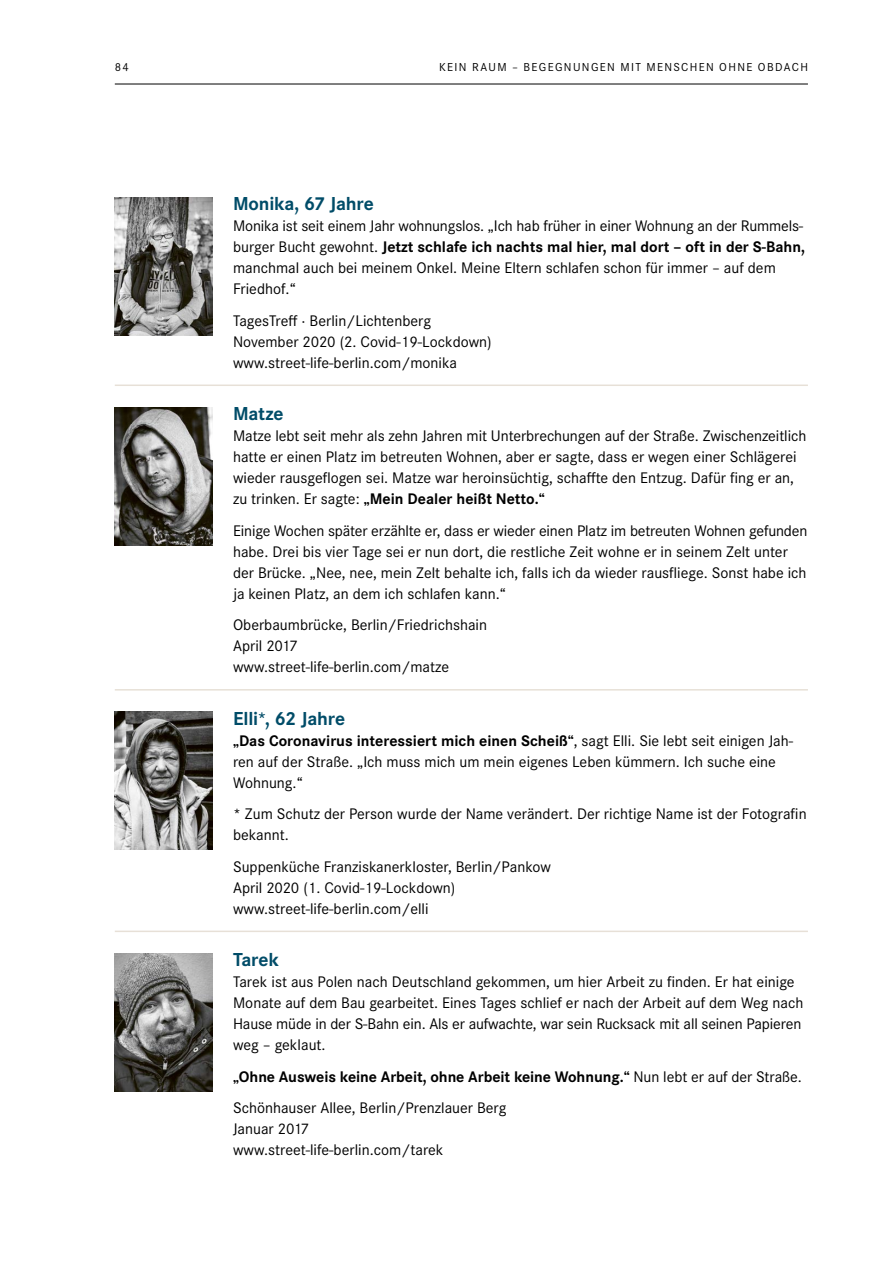
<style>
.page{position:relative;width:893px;height:1263px;background:#fff}
.page>*{position:absolute;margin:0;border:0;box-sizing:border-box;transform-origin:0 0}
.t1{font:700 19.5px "Corporate S";letter-spacing:-.01em;color:#004c68}
.t2{font:15.9px/21px "Corporate S";color:#000}
.t3{font:700 15.9px "Corporate S";letter-spacing:-.005em;color:#000}
.t4{font:12px "Corporate S";letter-spacing:.115em;color:#000}
.s1{font-weight:700}
.s2{font-weight:400}
</style>
<div class="page">
<hr style="left:115px;top:84px;width:693px;height:1px;background:#000">
<hr style="left:115px;top:384px;width:693px;height:2px;background:#e7e0d7">
<hr style="left:115px;top:689px;width:693px;height:1px;background:#e7e0d7">
<hr style="left:115px;top:930px;width:693px;height:2px;background:#e7e0d7">
<img style="left:115px;top:197px;width:97px;height:138px">
<img style="left:115px;top:407px;width:98px;height:138px">
<img style="left:115px;top:712px;width:97px;height:138px">
<img style="left:115px;top:953px;width:98px;height:138px">
<p class="t4" style="left:115px;top:59px;width:16px">84</p>
<p class="t4" style="left:439px;top:59px;width:15px">Kein</p>
<p class="t4" style="left:472px;top:59px;width:18px">Raum</p>
<p class="t4" style="left:512px;top:59px;width:29px">– Begegnungen</p>
<p class="t4" style="left:620px;top:59px;width:8px">mit</p>
<p class="t4" style="left:646px;top:59px;width:20px">Menschen</p>
<p class="t4" style="left:719px;top:59px;width:8px">ohne</p>
<p class="t4" style="left:758px;top:59px;width:18px">Obdach</p>
<h3 class="t1" style="left:233px;top:190px;width:142px">Monika, 67 Jahre</h3>
<p class="t2" style="left:233px;top:215px;width:573px">Monika ist seit einem Jahr wohnungslos. „Ich hab früher in einer Wohnung an der Rummels&shy;burger Bucht gewohnt. <span class="s1">Jetzt schlafe ich nachts mal hier, mal dort – oft in der S-Bahn, </span>manchmal auch bei meinem Onkel. Meine Eltern schlafen schon für immer – auf dem Friedhof.“</p>
<p class="t2" style="left:233px;top:309px;width:260px">TagesTreff · Berlin/Lichtenberg<br>November 2020 (2. Covid-19-Lockdown) www.street-life-berlin.com/monika</p>
<h3 class="t1" style="left:233px;top:400px;width:52px">Matze</h3>
<p class="t2" style="left:233px;top:425px;width:575px">Matze lebt seit mehr als zehn Jahren mit Unterbrechungen auf der Straße. Zwischenzeitlich hatte er einen Platz im betreuten Wohnen, aber er sagte, dass er wegen einer Schlägerei wieder rausgeflogen sei. Matze war heroinsüchtig, schaffte den Entzug. Dafür fing er an, zu trinken. Er sagte: <span class="s1">„Mein Dealer heißt Netto.“</span></p>
<p class="t2" style="left:233px;top:519px;width:576px">Einige Wochen später erzählte er, dass er wieder einen Platz im betreuten Wohnen gefunden habe. Drei bis vier Tage sei er nun dort, die restliche Zeit wohne er in seinem Zelt unter der Brücke. „Nee, nee, mein Zelt behalte ich, falls ich da wieder rausfliege. Sonst habe ich ja keinen Platz, an dem ich schlafen kann.“</p>
<p class="t2" style="left:233px;top:614px;width:256px">Oberbaumbrücke, Berlin/Friedrichshain<br>April 2017 www.street-life-berlin.com/matze</p>
<h3 class="t1" style="left:233px;top:705px;width:114px">Elli*, 62 Jahre</h3>
<p class="t2" style="left:233px;top:729px;width:562px"><span class="s1">„Das Coronavirus interessiert mich einen Scheiß“</span>, sagt Elli. Sie lebt seit einigen Jah&shy;ren auf der Straße. „Ich muss mich um mein eigenes Leben kümmern. Ich suche eine<br>Wohnung.“</p>
<p class="t2" style="left:233px;top:803px;width:575px">* Zum Schutz der Person wurde der Name verändert. Der richtige Name ist der Fotografin bekannt.</p>
<p class="t2" style="left:233px;top:855px;width:319px">Suppenküche Franziskanerkloster, Berlin/Pankow<br>April 2020 (1. Covid-19-Lockdown) www.street-life-berlin.com/elli</p>
<h3 class="t1" style="left:233px;top:946px;width:47px">Tarek</h3>
<p class="t2" style="left:233px;top:971px;width:572px">Tarek ist aus Polen nach Deutschland gekommen, um hier Arbeit zu finden. Er hat einige Monate auf dem Bau gearbeitet. Eines Tages schlief er nach der Arbeit auf dem Weg nach Hause müde in der S-Bahn ein. Als er aufwachte, war sein Rucksack mit all seinen Papieren weg – geklaut.</p>
<p class="t3" style="left:233px;top:1065px;width:570px">„Ohne Ausweis keine Arbeit, ohne Arbeit keine Wohnung.“ <span class="s2">Nun lebt er auf der Straße.</span></p>
<p class="t2" style="left:233px;top:1097px;width:275px">Schönhauser Allee, Berlin/Prenzlauer Berg<br>Januar 2017 www.street-life-berlin.com/tarek</p>
</div>
